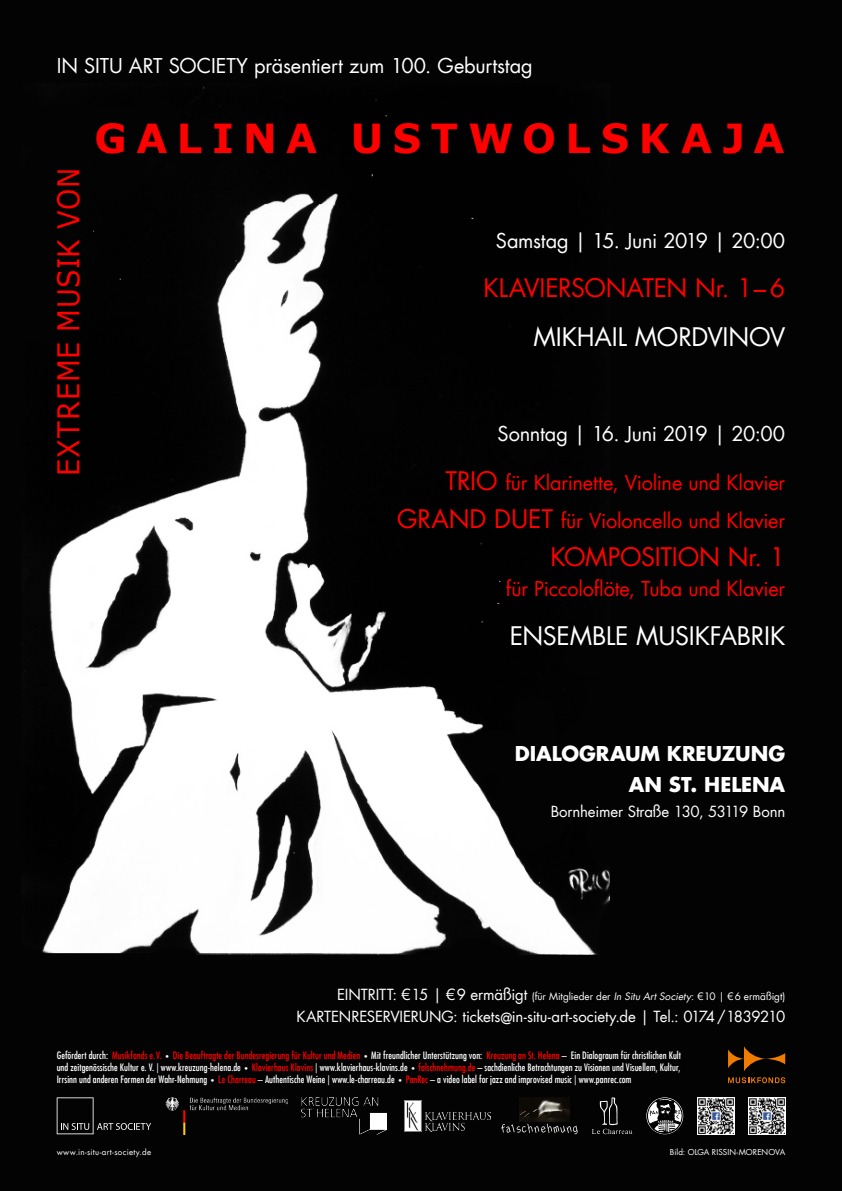
<style>
.page{position:relative;width:842px;height:1191px;background:#030303}
.page>*{position:absolute;margin:0;border:0;box-sizing:border-box;transform-origin:0 0}
.t1{font:700 40px "Verdana";letter-spacing:.235em;color:#f00}
.t2{font:30px "Verdana";letter-spacing:.02em;color:#f00;scale:.9 1}
.t3{font:25px "Futura LT";letter-spacing:-.01em;color:#fff}
.t4{font:25px "Futura LT";letter-spacing:-.01em;color:#f00}
.t5{font:20px/38px "Futura LT";letter-spacing:-.01em;color:#f00;text-align:right}
.t6{font:20px "Futura LT";letter-spacing:-.01em;color:#fff}
.t7{font:700 20px/31px "Futura LT";letter-spacing:-.005em;color:#fff;text-align:right}
.t8{font:15px "Futura LT";letter-spacing:-.015em;color:#fff}
.t9{font:condensed 10px/12px "Futura LT";letter-spacing:.005em;color:#fff;text-align:justify}
.t10{font:10px "Futura LT";color:#fff}
.t11{font:8px "Futura LT";letter-spacing:.02em;color:#fff}
.s1{font-size:25px}
.s2{font-size:15px}
.s3{font-style:italic}
.s4{color:#f00}
.s5{font-size:7px}
</style>
<div class="page">
<img style="left:21px;top:85px;width:589px;height:869px">
<svg style="left:57px;top:1097px;width:94px;height:37px"></svg>
<svg style="left:501px;top:1123px;width:77px;height:11px"></svg>
<img style="left:519px;top:1097px;width:51px;height:24px">
<svg style="left:646px;top:1097px;width:37px;height:37px"></svg>
<svg style="left:647px;top:1098px;width:36px;height:35px"></svg>
<img style="left:302px;top:1097px;width:85px;height:37px">
<img style="left:748px;top:1097px;width:37px;height:37px">
<svg style="left:592px;top:1097px;width:40px;height:37px"></svg>
<img style="left:165px;top:1097px;width:123px;height:38px">
<svg style="left:728px;top:1046px;width:57px;height:25px"></svg>
<svg style="left:728px;top:1077px;width:57px;height:6px"></svg>
<img style="left:697px;top:1097px;width:37px;height:37px">
<img style="left:405px;top:1100px;width:85px;height:31px">
<h3 class="t6" style="left:57px;top:53px;width:478px">IN SITU ART SOCIETY präsentiert zum 100. Geburtstag</h3>
<h2 class="t2" style="left:48px;top:476px;width:344px;rotate:-90deg">EXTREME MUSIK VON</h2>
<h1 class="t1" style="left:95px;top:111px;width:691px">GALINA USTWOLSKAJA</h1>
<h3 class="t6" style="left:496px;top:228px;width:291px">Samstag | 15. Juni 2019 | 20:00</h3>
<h3 class="t4" style="left:484px;top:272px;width:303px">KLAVIERSONATEN Nr. 1– 6</h3>
<h3 class="t3" style="left:533px;top:321px;width:253px">MIKHAIL MORDVINOV</h3>
<h3 class="t6" style="left:498px;top:421px;width:289px">Sonntag | 16. Juni 2019 | 20:00</h3>
<h3 class="t5" style="left:397px;top:464px;width:389px"><span class="s1">TRIO</span> für Klarinette, Violine und Klavier<br><span class="s1">GRAND DUET</span> für Violoncello und Klavier</h3>
<h3 class="t4" style="left:550px;top:541px;width:236px">KOMPOSITION Nr. 1</h3>
<h3 class="t5" style="left:506px;top:570px;width:281px">für Piccoloflöte, Tuba und Klavier</h3>
<h3 class="t3" style="left:510px;top:620px;width:277px">ENSEMBLE MUSIKFABRIK</h3>
<h3 class="t7" style="left:515px;top:737px;width:272px">DIALOGRAUM KREUZUNG<br>AN ST. HELENA</h3>
<h3 class="t8" style="left:551px;top:801px;width:236px">Bornheimer Straße 130, 53119 Bonn</h3>
<p class="t10" style="left:337px;top:989px;width:449px"><span class="s2">EINTRITT: €15 | €9 ermäßigt</span> (für Mitglieder der <span class="s3">In Situ Art Society</span>: €10 | €6 ermäßigt)</p>
<h3 class="t8" style="left:296px;top:1007px;width:490px">KARTENRESERVIERUNG: tickets@in-situ-art-society.de | Tel.: 0174 /1839210</h3>
<p class="t9" style="left:57px;top:1049px;width:626px">Gefördert durch: <span class="s4">Musikfonds e. V.</span> <span class="s5">•</span> <span class="s4">Die Beauftragte der Bundesregierung für Kultur und Medien</span> <span class="s5">•</span> Mit freundlicher Unterstützung von: <span class="s4">Kreuzung an St. Helena</span> – Ein Dialograum für christlichen Kult und zeitgenössische Kultur e. V. | www.kreuzung-helena.de <span class="s5">•</span> <span class="s4">Klavierhaus Klavins</span> | www.klavierhaus-klavins.de <span class="s5">•</span> <span class="s4">falschnehmung.de</span> – sachdienliche Betrachtungen zu Visionen und Visuellem, Kultur, Irrsinn und anderen Formen der Wahr-Nehmung <span class="s5">•</span> <span class="s4">Le Charreau</span> – Authentische Weine | www.le-charreau.de <span class="s5">•</span> <span class="s4">PanRec</span> – a video label for jazz and improvised music | www.panrec.com</p>
<p class="t11" style="left:57px;top:1147px;width:96px">www.in-situ-art-society.de</p>
<p class="t11" style="left:670px;top:1147px;width:117px">Bild: OLGA RISSIN-MORENOVA</p>
</div>
